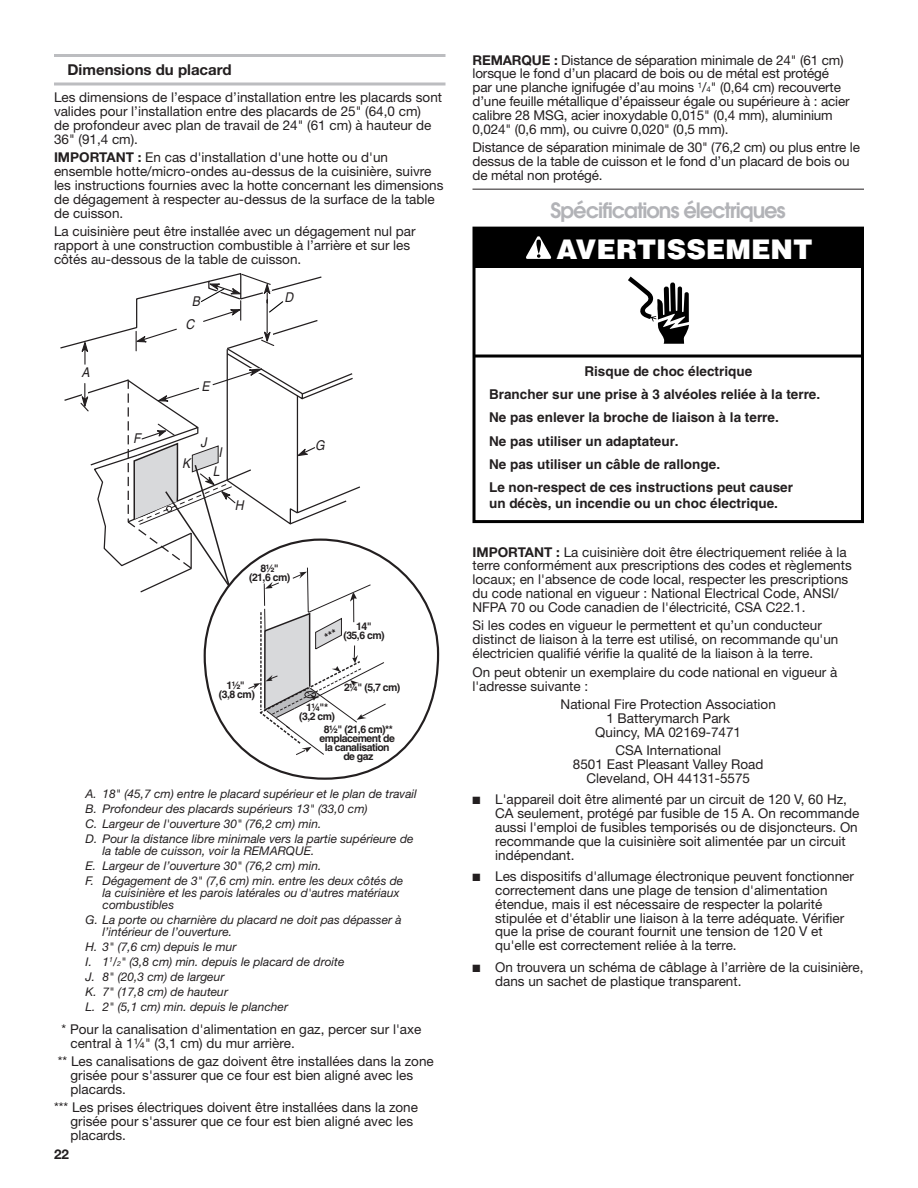
<style>
.page{position:relative;width:918px;height:1188px;background:#fff}
.page>*{position:absolute;margin:0;border:0;box-sizing:border-box;transform-origin:0 0}
.t1{font:900 27.15px "Helvetica";color:#fff}
.Heading_2{font:600 21px "Avant Garde";letter-spacing:-.05em;color:#b2b3b7}
.Heading_3_Rules{font:700 15px "Helvetica Neue";color:#231f20}
.Body{font:13.5px/13.8px "Helvetica Neue";color:#231f20}
.Hanging_Asterisks{font:13.5px/13.8px "Helvetica Neue";color:#231f20}
.t2{font:700 13.5px/23.2px "Helvetica";color:#231f20}
.t3{font:italic 13.5px "Helvetica";color:#231f20;scale:.9 1}
.t4{font:700 13.5px "Helvetica Neue";color:#231f20}
.t5{font:italic 12px/15px "Helvetica Neue";color:#231f20}
.t6{font:700 10.5px/9px "Helvetica";letter-spacing:-.05em;color:#231f20;text-align:center}
.s1{font-weight:700}
.s2{font-size:7.05px}
.s3{font-size:7.8px}
</style>
<div class="page">
<hr style="left:54px;top:54px;width:392px;height:3px;background:#bcbdc0">
<svg style="left:54px;top:82px;width:392px;height:4px;background:#cccdcf"></svg>
<hr style="left:472px;top:189px;width:392px;height:1px;background:#231f20">
<hr style="left:474px;top:355px;width:389px;height:3px;background:#000">
<div style="left:474px;top:228px;width:388px;height:39px;background:#000"></div>
<svg style="left:526px;top:236px;width:25px;height:23px"></svg>
<div style="left:473px;top:227px;width:391px;height:296px;border:3px solid #000"></div>
<svg style="left:628px;top:277px;width:61px;height:67px"></svg>
<svg style="left:63px;top:273px;width:324px;height:483px"></svg>
<h3 class="Heading_3_Rules" style="left:68px;top:60px;width:166px">Dimensions du placard</h3>
<p class="Body" style="left:54px;top:90px;width:390px">Les dimensions de l’espace d’installation entre les placards sont valides pour l’installation entre des placards de 25" (64,0 cm)<br>de profondeur avec plan de travail de 24" (61 cm) à hauteur de 36" (91,4 cm).</p>
<p class="Body" style="left:54px;top:151px;width:391px"><span class="s1">IMPORTANT :</span> En cas d'installation d'une hotte ou d'un ensemble hotte/micro-ondes au-dessus de la cuisinière, suivre les instructions fournies avec la hotte concernant les dimensions de dégagement à respecter au-dessus de la surface de la table de cuisson.</p>
<p class="Body" style="left:54px;top:224px;width:363px">La cuisinière peut être installée avec un dégagement nul par rapport à une construction combustible à l’arrière et sur les côtés au-dessous de la table de cuisson.</p>
<p class="t3" style="left:81px;top:365px;width:14px">A</p>
<p class="t3" style="left:133px;top:430px;width:13px">F</p>
<p class="t3" style="left:192px;top:293px;width:14px">B</p>
<p class="t3" style="left:285px;top:289px;width:15px">D</p>
<p class="t3" style="left:185px;top:317px;width:15px">C</p>
<p class="t3" style="left:202px;top:378px;width:14px">E</p>
<p class="t3" style="left:182px;top:455px;width:14px">K</p>
<p class="t3" style="left:201px;top:434px;width:12px">J</p>
<p class="t3" style="left:218px;top:444px;width:9px">I</p>
<p class="t3" style="left:213px;top:463px;width:12px">L</p>
<p class="t3" style="left:235px;top:497px;width:15px">H</p>
<p class="t3" style="left:315px;top:437px;width:15px">G</p>
<p class="t6" style="left:249px;top:563px;width:43px">8½" (21,6 cm)</p>
<p class="t6" style="left:343px;top:621px;width:43px">14"<br>(35,6 cm)</p>
<p class="t6" style="left:219px;top:680px;width:38px">1½" (3,8 cm)</p>
<p class="t6" style="left:299px;top:702px;width:38px">1¼"* (3,2 cm)</p>
<p class="t6" style="left:344px;top:683px;width:58px">2¼" (5,7 cm)</p>
<p class="t6" style="left:319px;top:724px;width:77px">8½" (21,6 cm)** emplacement de la canalisation de gaz</p>
<p class="t5" style="left:86px;top:786px;width:333px">A. 18" (45,7 cm) entre le placard supérieur et le plan de travail B. Profondeur des placards supérieurs 13" (33,0 cm)<br>C. Largeur de l'ouverture 30" (76,2 cm) min.<br>D. Pour la distance libre minimale vers la partie supérieure de</p>
<p class="t5" style="left:86px;top:843px;width:319px;text-indent:17px">la table de cuisson, voir la REMARQUE.<br>E. Largeur de l’ouverture 30" (76,2 cm) min.<br>F. Dégagement de 3" (7,6 cm) min. entre les deux côtés de</p>
<p class="t5" style="left:103px;top:887px;width:299px;line-height:12px">la cuisinière et les parois latérales ou d'autres matériaux combustibles</p>
<p class="t5" style="left:103px;top:914px;width:301px;line-height:12px;text-indent:-17px">G. La porte ou charnière du placard ne doit pas dépasser à l’intérieur de l’ouverture.</p>
<p class="t5" style="left:86px;top:939px;width:260px">H. 3" (7,6 cm) depuis le mur<br>I. 1<sup>1</sup>/<span class="s2">2</span>" (3,8 cm) min. depuis le placard de droite<br>J. 8" (20,3 cm) de largeur<br>K. 7" (17,8 cm) de hauteur<br>L. 2" (5,1 cm) min. depuis le plancher</p>
<p class="Hanging_Asterisks" style="left:70px;top:1022px;width:352px;text-indent:-9px">* Pour la canalisation d'alimentation en gaz, percer sur l'axe central à 1¼" (3,1 cm) du mur arrière.</p>
<p class="Hanging_Asterisks" style="left:70px;top:1054px;width:365px;text-indent:-13px">** Les canalisations de gaz doivent être installées dans la zone grisée pour s'assurer que ce four est bien aligné avec les placards.</p>
<p class="Hanging_Asterisks" style="left:70px;top:1100px;width:349px;text-indent:-16px">*** Les prises électriques doivent être installées dans la zone grisée pour s'assurer que ce four est bien aligné avec les placards.</p>
<p class="t4" style="left:54px;top:1146px;width:17px">22</p>
<p class="Body" style="left:472px;top:53px;width:379px"><span class="s1">REMARQUE :</span> Distance de séparation minimale de 24" (61 cm) lorsque le fond d’un placard de bois ou de métal est protégé par une planche ignifugée d’au moins <sup>1</sup>/<span class="s3">4</span>" (0,64 cm) recouverte d’une feuille métallique d’épaisseur égale ou supérieure à : acier calibre 28 MSG, acier inoxydable 0,015" (0,4 mm), aluminium 0,024" (0,6 mm), ou cuivre 0,020" (0,5 mm).</p>
<p class="Body" style="left:472px;top:140px;width:389px">Distance de séparation minimale de 30" (76,2 cm) ou plus entre le dessus de la table de cuisson et le fond d’un placard de bois ou de métal non protégé.</p>
<h2 class="Heading_2" style="left:551px;top:196px;width:237px">Spécifications électriques</h2>
<p class="t1" style="left:556px;top:232px;width:258px">AVERTISSEMENT</p>
<p class="t2" style="left:489px;top:359px;width:333px;text-indent:95px">Risque de choc électrique<br>Brancher sur une prise à 3 alvéoles reliée à la terre.<br>Ne pas enlever la broche de liaison à la terre.<br>Ne pas utiliser un adaptateur.<br>Ne pas utiliser un câble de rallonge.<br>Le non-respect de ces instructions peut causer</p>
<p class="t2" style="left:489px;top:492px;width:290px">un décès, un incendie ou un choc électrique.</p>
<p class="Body" style="left:472px;top:545px;width:381px"><span class="s1">IMPORTANT :</span> La cuisinière doit être électriquement reliée à la terre conformément aux prescriptions des codes et règlements locaux; en l'absence de code local, respecter les prescriptions du code national en vigueur : National Electrical Code, ANSI/ NFPA 70 ou Code canadien de l'électricité, CSA C22.1.</p>
<p class="Body" style="left:472px;top:619px;width:367px">Si les codes en vigueur le permettent et qu’un conducteur distinct de liaison à la terre est utilisé, on recommande qu'un électricien qualifié vérifie la qualité de la liaison à la terre.</p>
<p class="Body" style="left:472px;top:665px;width:366px">On peut obtenir un exemplaire du code national en vigueur à l'adresse suivante :</p>
<p class="Body" style="left:561px;top:697px;width:217px;text-align:center">National Fire Protection Association<br>1 Batterymarch Park<br>Quincy, MA 02169-7471</p>
<p class="Body" style="left:573px;top:743px;width:192px;text-align:center">CSA International<br>8501 East Pleasant Valley Road<br>Cleveland, OH 44131-5575</p>
<p class="Body" style="left:495px;top:792px;width:366px;text-indent:-23px">■ L'appareil doit être alimenté par un circuit de 120 V, 60 Hz, CA seulement, protégé par fusible de 15 A. On recommande aussi l'emploi de fusibles temporisés ou de disjoncteurs. On recommande que la cuisinière soit alimentée par un circuit indépendant.</p>
<p class="Body" style="left:495px;top:869px;width:360px;text-indent:-23px">■ Les dispositifs d'allumage électronique peuvent fonctionner correctement dans une plage de tension d'alimentation étendue, mais il est nécessaire de respecter la polarité stipulée et d'établir une liaison à la terre adéquate. Vérifier que la prise de courant fournit une tension de 120 V et qu'elle est correctement reliée à la terre.</p>
<p class="Body" style="left:495px;top:960px;width:370px;text-indent:-23px">■ On trouvera un schéma de câblage à l’arrière de la cuisinière, dans un sachet de plastique transparent.</p>
</div>
